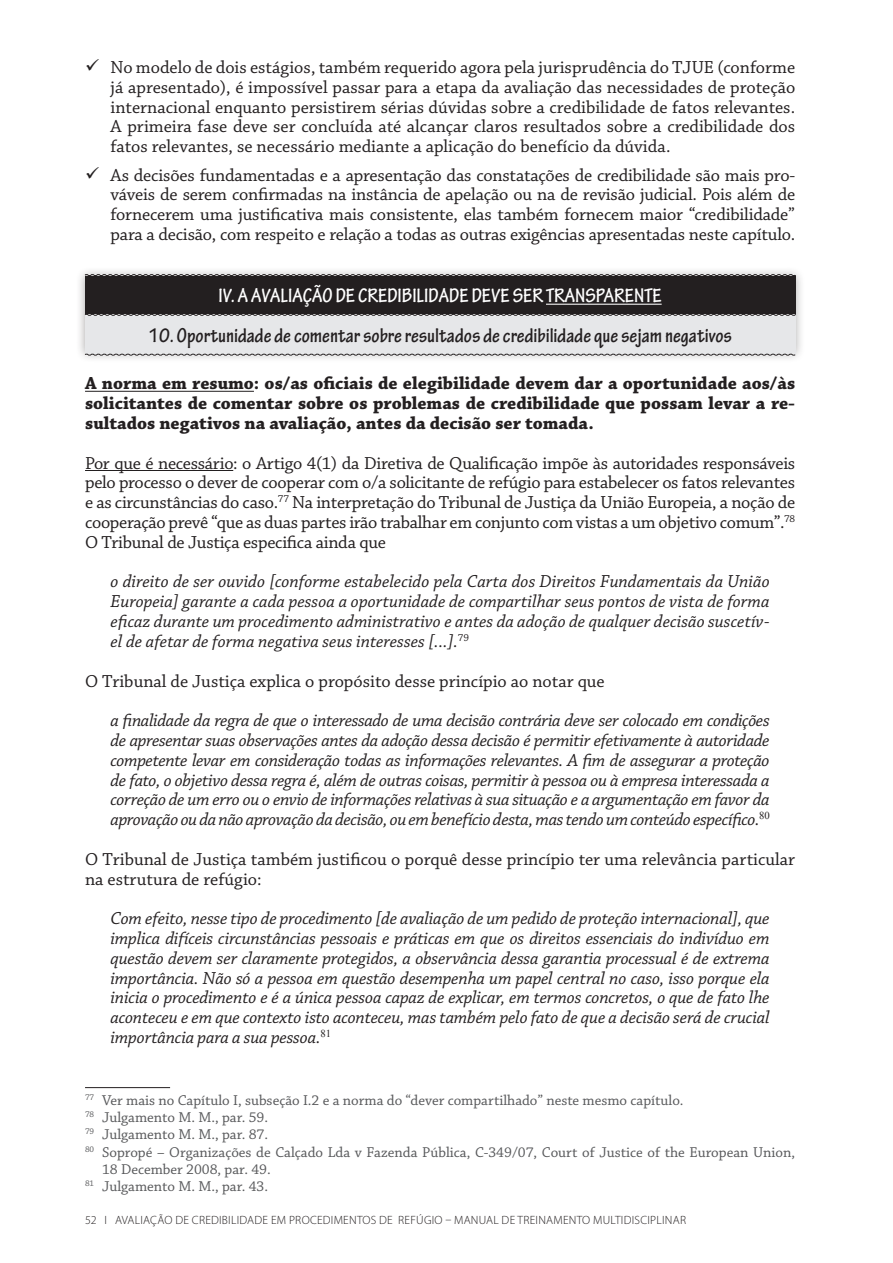
<style>
.page{position:relative;width:893px;height:1263px;background:#fff}
.page>*{position:absolute;margin:0;border:0;box-sizing:border-box;transform-origin:0 0}
.t1{font:700 condensed 21px "Tekton Pro";color:#231f20}
.t2{font:700 condensed 21px "Tekton Pro";color:#fff}
.citation{font:italic 18.3px/19.8px "Chaparral Pro";letter-spacing:-.01em;color:#231f20;text-align:justify}
.body{font:18.3px/19.8px "Chaparral Pro";color:#231f20;text-align:justify}
.body-2{font:700 18.3px/19.8px "Chaparral Pro";color:#231f20;text-align:justify}
.footnote{font:15px/17.2px "Chaparral Pro";color:#57585a}
.t3{font:300 12px "Myriad Pro";letter-spacing:.02em;color:#231f20}
</style>
<div class="page">
<div style="left:75px;top:267px;width:730px;height:96px;background:#231f20;opacity:.37"></div>
<hr style="left:85px;top:391px;width:169px;height:1px;background:#231f20">
<hr style="left:85px;top:470px;width:148px;height:1px;background:#231f20">
<div style="left:85px;top:275px;width:710px;height:40px;background:#231f20"></div>
<div style="left:85px;top:315px;width:710px;height:40px;background:#e6e7e9"></div>
<svg style="left:84px;top:274px;width:712px;height:2px"></svg>
<svg style="left:84px;top:314px;width:712px;height:2px"></svg>
<svg style="left:84px;top:353px;width:712px;height:3px"></svg>
<hr style="left:546px;top:304px;width:116px;height:1px;background:#fff">
<hr style="left:85px;top:1087px;width:85px;height:1px;background:#231f20">
<p class="body" style="left:111px;top:58px;width:686px">No modelo de dois estágios, também requerido agora pela jurisprudência do TJUE (conforme já apresentado), é impossível passar para a etapa da avaliação das necessidades de proteção internacional enquanto persistirem sérias dúvidas sobre a credibilidade de fatos relevantes.<br>A primeira fase deve ser concluída até alcançar claros resultados sobre a credibilidade dos fatos relevantes, se necessário mediante a aplicação do benefício da dúvida.</p>
<p class="body" style="left:111px;top:166px;width:686px">As decisões fundamentadas e a apresentação das constatações de credibilidade são mais pro&shy;váveis de serem confirmadas na instância de apelação ou na de revisão judicial. Pois além de fornecerem uma justificativa mais consistente, elas também fornecem maior “credibilidade” para a decisão, com respeito e relação a todas as outras exigências apresentadas neste capítulo.</p>
<p class="t2" style="left:219px;top:283px;width:445px">IV. A AVALIAÇÃO DE CREDIBILIDADE DEVE SER TRANSPARENTE</p>
<p class="t1" style="left:148px;top:323px;width:585px">10. Oportunidade de comentar sobre resultados de credibilidade que sejam negativos</p>
<p class="body-2" style="left:85px;top:374px;width:712px">A norma em resumo: os/as oficiais de elegibilidade devem dar a oportunidade aos/às solicitantes de comentar sobre os problemas de credibilidade que possam levar a re&shy;sultados negativos na avaliação, antes da decisão ser tomada.</p>
<p class="body" style="left:85px;top:454px;width:712px">Por que é necessário: o Artigo 4(1) da Diretiva de Qualificação impõe às autoridades responsáveis pelo processo o dever de cooperar com o/a solicitante de refúgio para estabelecer os fatos relevantes e as circunstâncias do caso.<sup>77</sup> Na interpretação do Tribunal de Justiça da União Europeia, a noção de cooperação prevê “que as duas partes irão trabalhar em conjunto com vistas a um objetivo comum”.<sup>78<br></sup>O Tribunal de Justiça especifica ainda que</p>
<p class="citation" style="left:111px;top:572px;width:661px">o direito de ser ouvido [conforme estabelecido pela Carta dos Direitos Fundamentais da União Europeia] garante a cada pessoa a oportunidade de compartilhar seus pontos de vista de forma eficaz durante um procedimento administrativo e antes da adoção de qualquer decisão suscetív&shy;el de afetar de forma negativa seus interesses [...].<sup>79</sup></p>
<p class="body" style="left:85px;top:671px;width:521px">O Tribunal de Justiça explica o propósito desse princípio ao notar que</p>
<p class="citation" style="left:111px;top:711px;width:661px">a finalidade da regra de que o interessado de uma decisão contrária deve ser colocado em condições de apresentar suas observações antes da adoção dessa decisão é permitir efetivamente à autoridade competente levar em consideração todas as informações relevantes. A fim de assegurar a proteção de fato, o objetivo dessa regra é, além de outras coisas, permitir à pessoa ou à empresa interessada a correção de um erro ou o envio de informações relativas à sua situação e a argumentação em favor da aprovação ou da não aprovação da decisão, ou em benefício desta, mas tendo um conteúdo específico.<sup>80</sup></p>
<p class="body" style="left:85px;top:850px;width:712px">O Tribunal de Justiça também justificou o porquê desse princípio ter uma relevância particular na estrutura de refúgio:</p>
<p class="citation" style="left:111px;top:909px;width:661px">Com efeito, nesse tipo de procedimento [de avaliação de um pedido de proteção internacional], que implica difíceis circunstâncias pessoais e práticas em que os direitos essenciais do indivíduo em questão devem ser claramente protegidos, a observância dessa garantia processual é de extrema importância. Não só a pessoa em questão desempenha um papel central no caso, isso porque ela inicia o procedimento e é a única pessoa capaz de explicar, em termos concretos, o que de fato lhe aconteceu e em que contexto isto aconteceu, mas também pelo fato de que a decisão será de crucial importância para a sua pessoa.<sup>81</sup></p>
<p class="footnote" style="left:85px;top:1092px;width:600px"><sup>77</sup> Ver mais no Capítulo I, subseção I.2 e a norma do “dever compartilhado” neste mesmo capítulo.</p>
<p class="footnote" style="left:85px;top:1109px;width:185px"><sup>78</sup> Julgamento M. M., par. 59.</p>
<p class="footnote" style="left:85px;top:1126px;width:185px"><sup>79</sup> Julgamento M. M., par. 87.</p>
<p class="footnote" style="left:102px;top:1144px;width:695px;text-indent:-17px"><sup>80</sup> Sopropé – Organizações de Calçado Lda v Fazenda Pública, C-349/07, Court of Justice of the European Union,<br>18 December 2008, par. 49.</p>
<p class="footnote" style="left:85px;top:1178px;width:185px"><sup>81</sup> Julgamento M. M., par. 43.</p>
<p class="t3" style="left:85px;top:1213px;width:602px">52 I AVALIAÇÃO DE CREDIBILIDADE EM PROCEDIMENTOS DE REFÚGIO – MANUAL DE TREINAMENTO MULTIDISCIPLINAR</p>
</div>
